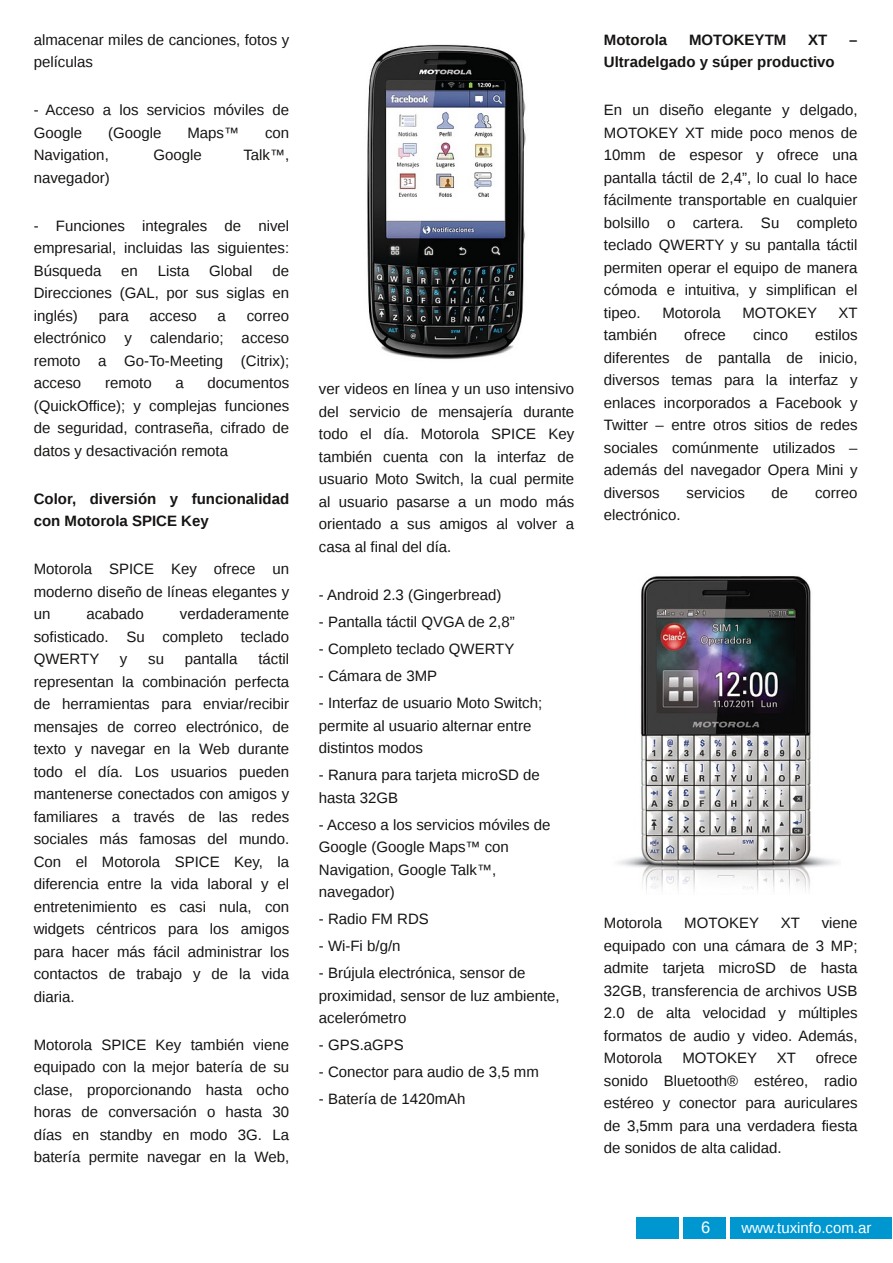
<style>
.page{position:relative;width:893px;height:1263px;background:#fff}
.page>*{position:absolute;margin:0;border:0;box-sizing:border-box;transform-origin:0 0}
.t1{font:16.5px "Liberation Sans";color:#fff}
.t2{font:15px/22.5px "Liberation Sans";color:#161413;text-align:justify}
.t3{font:700 15px/22.5px "Liberation Sans";color:#161413}
.t4{font:15px "Liberation Sans";color:#fff}
</style>
<div class="page">
<div style="left:636px;top:1218px;width:256px;height:21px;background:#0097d1"></div>
<hr style="left:679px;top:1215px;width:4px;height:40px;background:#fff">
<hr style="left:726px;top:1209px;width:4px;height:40px;background:#fff">
<img style="left:367px;top:44px;width:159px;height:316px">
<img style="left:618px;top:576px;width:220px;height:315px">
<p class="t2" style="left:34px;top:28px;width:257px">almacenar miles de canciones, fotos y películas</p>
<p class="t2" style="left:34px;top:99px;width:257px">- Acceso a los servicios móviles de<br>Google</p>
<p class="t2" style="left:108px;top:121px;width:55px">(Google</p>
<p class="t2" style="left:187px;top:121px;width:53px">Maps™</p>
<p class="t2" style="left:265px;top:121px;width:26px">con</p>
<p class="t2" style="left:34px;top:144px;width:77px">Navigation,</p>
<p class="t2" style="left:153px;top:144px;width:50px">Google</p>
<p class="t2" style="left:243px;top:144px;width:47px">Talk™,</p>
<p class="t2" style="left:34px;top:166px;width:77px">navegador)</p>
<p class="t2" style="left:34px;top:214px;width:257px">- Funciones integrales de nivel empresarial, incluidas las siguientes:<br>Búsqueda</p>
<p class="t2" style="left:34px;top:259px;width:257px;text-indent:239px">de Direcciones (GAL, por sus siglas en inglés)</p>
<p class="t2" style="left:121px;top:259px;width:18px">en</p>
<p class="t2" style="left:158px;top:259px;width:33px">Lista</p>
<p class="t2" style="left:209px;top:259px;width:45px">Global</p>
<p class="t2" style="left:34px;top:304px;width:257px;text-indent:213px">correo electrónico y calendario; acceso remoto a Go-To-Meeting (Citrix); acceso</p>
<p class="t2" style="left:99px;top:304px;width:32px">para</p>
<p class="t2" style="left:149px;top:304px;width:49px">acceso</p>
<p class="t2" style="left:218px;top:304px;width:10px">a</p>
<p class="t2" style="left:34px;top:372px;width:257px;text-indent:174px">documentos (QuickOffice); y complejas funciones de seguridad, contraseña, cifrado de datos y desactivación remota</p>
<p class="t3" style="left:34px;top:487px;width:257px">Color, diversión y funcionalidad con Motorola SPICE Key</p>
<p class="t2" style="left:34px;top:558px;width:257px">Motorola SPICE Key ofrece un moderno diseño de líneas elegantes y un</p>
<p class="t2" style="left:105px;top:372px;width:48px">remoto</p>
<p class="t2" style="left:175px;top:372px;width:10px">a</p>
<p class="t2" style="left:34px;top:603px;width:257px;text-indent:146px">verdaderamente sofisticado. Su completo teclado QWERTY</p>
<p class="t2" style="left:86px;top:603px;width:59px">acabado</p>
<p class="t2" style="left:34px;top:648px;width:257px;text-indent:225px">táctil representan la combinación perfecta de herramientas para enviar/recibir mensajes de correo electrónico, de texto y navegar en la Web durante todo el día. Los usuarios pueden mantenerse conectados con amigos y familiares a través de las redes sociales más famosas del mundo.<br>Con el Motorola SPICE Key, la diferencia entre la vida laboral y el entretenimiento es casi nula, con widgets céntricos para los amigos para hacer más fácil administrar los contactos de trabajo y de la vida diaria.</p>
<p class="t2" style="left:34px;top:1033px;width:257px">Motorola SPICE Key también viene equipado con la mejor batería de su clase, proporcionando hasta ocho horas de conversación o hasta 30 días en standby en modo 3G. La batería permite navegar en la Web,</p>
<p class="t2" style="left:120px;top:648px;width:9px">y</p>
<p class="t2" style="left:148px;top:648px;width:17px">su</p>
<p class="t2" style="left:185px;top:648px;width:54px">pantalla</p>
<p class="t2" style="left:319px;top:378px;width:257px">ver videos en línea y un uso intensivo del servicio de mensajería durante todo el día. Motorola SPICE Key también cuenta con la interfaz de usuario Moto Switch, la cual permite al usuario pasarse a un modo más orientado a sus amigos al volver a casa al final del día.</p>
<p class="t2" style="left:319px;top:583px;width:184px">- Android 2.3 (Gingerbread)</p>
<p class="t2" style="left:319px;top:610px;width:197px">- Pantalla táctil QVGA de 2,8”</p>
<p class="t2" style="left:319px;top:637px;width:197px">- Completo teclado QWERTY</p>
<p class="t2" style="left:319px;top:664px;width:120px">- Cámara de 3MP</p>
<p class="t2" style="left:319px;top:691px;width:225px;text-align:left">- Interfaz de usuario Moto Switch; permite al usuario alternar entre distintos modos</p>
<p class="t2" style="left:319px;top:763px;width:222px">- Ranura para tarjeta microSD de hasta 32GB</p>
<p class="t2" style="left:319px;top:813px;width:233px;text-align:left">- Acceso a los servicios móviles de<br>Google (Google Maps™ con<br>Navigation, Google Talk™, navegador)</p>
<p class="t2" style="left:319px;top:907px;width:112px">- Radio FM RDS</p>
<p class="t2" style="left:319px;top:934px;width:83px">- Wi-Fi b/g/n</p>
<p class="t2" style="left:319px;top:961px;width:242px;text-align:left">- Brújula electrónica, sensor de proximidad, sensor de luz ambiente, acelerómetro</p>
<p class="t2" style="left:319px;top:1033px;width:87px">- GPS.aGPS</p>
<p class="t2" style="left:319px;top:1060px;width:222px">- Conector para audio de 3,5 mm</p>
<p class="t2" style="left:319px;top:1087px;width:148px">- Batería de 1420mAh</p>
<p class="t3" style="left:604px;top:28px;width:65px">Motorola</p>
<p class="t3" style="left:689px;top:28px;width:99px">MOTOKEYTM</p>
<p class="t3" style="left:808px;top:28px;width:21px">XT</p>
<p class="t3" style="left:849px;top:28px;width:10px">–</p>
<p class="t3" style="left:604px;top:51px;width:232px">Ultradelgado y súper productivo</p>
<p class="t2" style="left:604px;top:99px;width:255px">En un diseño elegante y delgado, MOTOKEY XT mide poco menos de 10mm de espesor y ofrece una pantalla táctil de 2,4”, lo cual lo hace fácilmente transportable en cualquier bolsillo o cartera. Su completo teclado QWERTY y su pantalla táctil permiten operar el equipo de manera cómoda e intuitiva, y simplifican el tipeo.</p>
<p class="t2" style="left:662px;top:301px;width:60px">Motorola</p>
<p class="t2" style="left:742px;top:301px;width:76px">MOTOKEY</p>
<p class="t2" style="left:839px;top:301px;width:21px">XT</p>
<p class="t2" style="left:604px;top:324px;width:55px">también</p>
<p class="t2" style="left:684px;top:324px;width:43px">ofrece</p>
<p class="t2" style="left:753px;top:324px;width:37px">cinco</p>
<p class="t2" style="left:604px;top:324px;width:255px;text-indent:211px">estilos diferentes de pantalla de inicio, diversos temas para la interfaz y enlaces incorporados a Facebook y Twitter – entre otros sitios de redes sociales comúnmente utilizados – además del navegador Opera Mini y diversos</p>
<p class="t2" style="left:686px;top:481px;width:60px">servicios</p>
<p class="t2" style="left:772px;top:481px;width:18px">de</p>
<p class="t2" style="left:815px;top:481px;width:44px">correo</p>
<p class="t2" style="left:604px;top:504px;width:78px">electrónico.</p>
<p class="t2" style="left:604px;top:912px;width:255px;text-indent:218px">viene equipado con una cámara de 3 MP; admite tarjeta microSD de hasta 32GB, transferencia de archivos USB 2.0 de alta velocidad y múltiples formatos de audio y video. Además, Motorola</p>
<p class="t2" style="left:604px;top:912px;width:60px">Motorola</p>
<p class="t2" style="left:684px;top:912px;width:76px">MOTOKEY</p>
<p class="t2" style="left:781px;top:912px;width:21px">XT</p>
<p class="t2" style="left:604px;top:1047px;width:255px;text-indent:212px">ofrece sonido Bluetooth® estéreo, radio estéreo y conector para auriculares de 3,5mm para una verdadera fiesta de sonidos de alta calidad.</p>
<p class="t2" style="left:682px;top:1047px;width:76px">MOTOKEY</p>
<p class="t2" style="left:777px;top:1047px;width:21px">XT</p>
<p class="t1" style="left:701px;top:1218px;width:11px">6</p>
<p class="t4" style="left:741px;top:1219px;width:132px">www.tuxinfo.com.ar</p>
</div>
